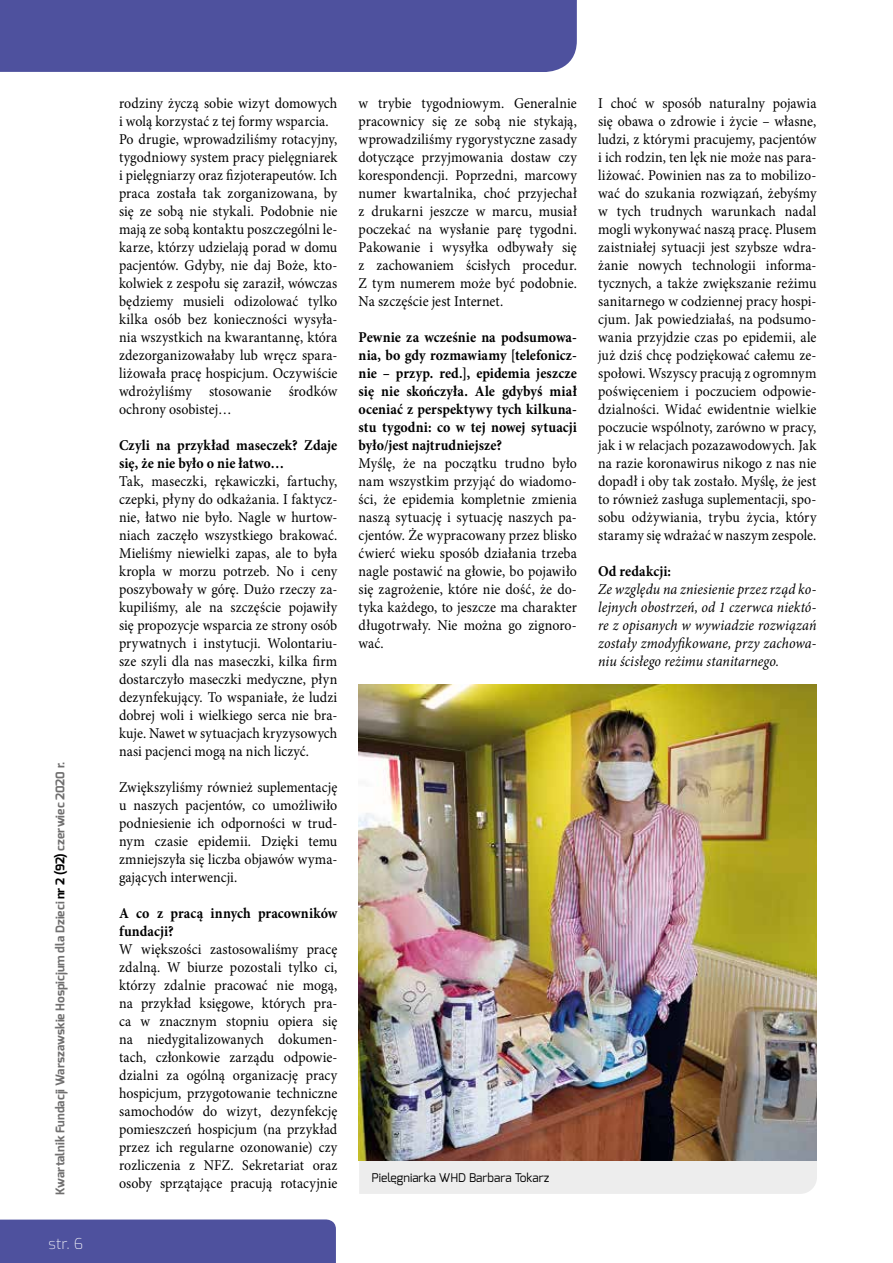
<style>
.page{position:relative;width:893px;height:1263px;background:#fff}
.page>*{position:absolute;margin:0;border:0;box-sizing:border-box;transform-origin:0 0}
.t1{font:15px/18px "Minion Pro";letter-spacing:.005em;color:#000;text-align:justify;scale:.93 1}
.t2{font:700 15px/18px "Minion Pro";letter-spacing:.01em;color:#000;scale:.93 1}
.t3{font:italic 15px/18px "Minion Pro";letter-spacing:.005em;color:#000;text-align:justify;scale:.93 1}
.t4{font:200 15px "Exo";color:#fff}
.t5{font:700 12px "Exo";color:#706f6f}
.t6{font:12px "Exo";color:#000}
.s1{color:#000}
</style>
<div class="page">
<div style="left:0;top:1219px;width:336px;height:44px;background:#4e519e"></div>
<div style="left:0;top:0;width:577px;height:72px;background:#4e519e"></div>
<div style="left:359px;top:1160px;width:458px;height:34px;background:#ededed"></div>
<img style="left:359px;top:684px;width:457px;height:476px">
<p class="t5" style="left:52px;top:1195px;width:435px;rotate:-90deg">Kwartalnik Fundacji Warszawskie Hospicjum dla Dzieci <span class="s1">nr 2 (92)</span> czerwiec 2020 r.</p>
<p class="t4" style="left:49px;top:1232px;width:36px">str. 6</p>
<p class="t1" style="left:119px;top:94px;width:236px;text-align:left">rodziny życzą sobie wizyt domowych i wolą korzystać z tej formy wsparcia.<br>Po drugie, wprowadziliśmy rotacyjny, tygodniowy system pracy pielęgniarek i pielęgniarzy oraz fizjoterapeutów. Ich praca została tak zorganizowana, by się ze sobą nie stykali. Podobnie nie mają ze sobą kontaktu poszczególni le&shy;karze, którzy udzielają porad w domu pacjentów. Gdyby, nie daj Boże, kto&shy;kolwiek z zespołu się zaraził, wówczas będziemy musieli odizolować tylko kilka osób bez konieczności wysyła&shy;nia wszystkich na kwarantannę, która zdezorganizowałaby lub wręcz spara&shy;liżowała pracę hospicjum. Oczywiście wdrożyliśmy stosowanie środków ochrony osobistej…</p>
<p class="t2" style="left:119px;top:436px;width:236px">Czyli na przykład maseczek? Zdaje się, że nie było o nie łatwo…</p>
<p class="t1" style="left:119px;top:472px;width:236px">Tak, maseczki, rękawiczki, fartuchy, czepki, płyny do odkażania. I faktycz&shy;nie, łatwo nie było. Nagle w hurtow&shy;niach zaczęło wszystkiego brakować.<br>Mieliśmy niewielki zapas, ale to była kropla w morzu potrzeb. No i ceny poszybowały w górę. Dużo rzeczy za&shy;kupiliśmy, ale na szczęście pojawiły się propozycje wsparcia ze strony osób prywatnych i instytucji. Wolontariu&shy;sze szyli dla nas maseczki, kilka firm dostarczyło maseczki medyczne, płyn dezynfekujący. To wspaniałe, że ludzi dobrej woli i wielkiego serca nie bra&shy;kuje. Nawet w sytuacjach kryzysowych nasi pacjenci mogą na nich liczyć.</p>
<p class="t1" style="left:119px;top:778px;width:236px">Zwiększyliśmy również suplementację u naszych pacjentów, co umożliwiło podniesienie ich odporności w trud&shy;nym czasie epidemii. Dzięki temu zmniejszyła się liczba objawów wyma&shy;gających interwencji.</p>
<p class="t2" style="left:119px;top:904px;width:236px">A co z pracą innych pracowników fundacji?</p>
<p class="t1" style="left:119px;top:940px;width:236px">W większości zastosowaliśmy pracę zdalną. W biurze pozostali tylko ci, którzy zdalnie pracować nie mogą, na przykład księgowe, których pra&shy;ca w znacznym stopniu opiera się na niedygitalizowanych dokumen&shy;tach, członkowie zarządu odpowie&shy;dzialni za ogólną organizację pracy hospicjum, przygotowanie techniczne samochodów do wizyt, dezynfekcję pomieszczeń hospicjum (na przykład przez ich regularne ozonowanie) czy rozliczenia z NFZ. Sekretariat oraz osoby sprzątające pracują rotacyjnie</p>
<p class="t1" style="left:359px;top:94px;width:236px">w trybie tygodniowym. Generalnie pracownicy się ze sobą nie stykają, wprowadziliśmy rygorystyczne zasady dotyczące przyjmowania dostaw czy korespondencji. Poprzedni, marcowy numer kwartalnika, choć przyjechał z drukarni jeszcze w marcu, musiał poczekać na wysłanie parę tygodni.<br>Pakowanie i wysyłka odbywały się z zachowaniem ścisłych procedur.<br>Z tym numerem może być podobnie.<br>Na szczęście jest Internet.</p>
<p class="t2" style="left:359px;top:328px;width:236px;text-align:justify">Pewnie za wcześnie na podsumowa&shy;nia, bo gdy rozmawiamy [telefonicz&shy;nie – przyp. red.], epidemia jeszcze się nie skończyła. Ale gdybyś miał oceniać z perspektywy tych kilkuna&shy;stu tygodni: co w tej nowej sytuacji było/jest najtrudniejsze?</p>
<p class="t1" style="left:359px;top:454px;width:236px">Myślę, że na początku trudno było nam wszystkim przyjąć do wiadomo&shy;ści, że epidemia kompletnie zmienia naszą sytuację i sytuację naszych pa&shy;cjentów. Że wypracowany przez blisko ćwierć wieku sposób działania trzeba nagle postawić na głowie, bo pojawiło się zagrożenie, które nie dość, że do&shy;tyka każdego, to jeszcze ma charakter długotrwały. Nie można go zignoro&shy;wać.</p>
<p class="t1" style="left:598px;top:94px;width:236px">I choć w sposób naturalny pojawia się obawa o zdrowie i życie – własne, ludzi, z którymi pracujemy, pacjentów i ich rodzin, ten lęk nie może nas para&shy;liżować. Powinien nas za to mobilizo&shy;wać do szukania rozwiązań, żebyśmy w tych trudnych warunkach nadal mogli wykonywać naszą pracę. Plusem zaistniałej sytuacji jest szybsze wdra&shy;żanie nowych technologii informa&shy;tycznych, a także zwiększanie reżimu sanitarnego w codziennej pracy hospi&shy;cjum. Jak powiedziałaś, na podsumo&shy;wania przyjdzie czas po epidemii, ale już dziś chcę podziękować całemu ze&shy;społowi. Wszyscy pracują z ogromnym poświęceniem i poczuciem odpowie&shy;dzialności. Widać ewidentnie wielkie poczucie wspólnoty, zarówno w pracy, jak i w relacjach pozazawodowych. Jak na razie koronawirus nikogo z nas nie dopadł i oby tak zostało. Myślę, że jest to również zasługa suplementacji, spo&shy;sobu odżywiania, trybu życia, który staramy się wdrażać w naszym zespole.</p>
<p class="t2" style="left:598px;top:562px;width:80px">Od redakcji:</p>
<p class="t3" style="left:598px;top:580px;width:236px">Ze względu na zniesienie przez rząd ko&shy;lejnych obostrzeń, od 1 czerwca niektó&shy;re z opisanych w wywiadzie rozwiązań zostały zmodyfikowane, przy zachowa&shy;niu ścisłego reżimu stanitarnego.</p>
<p class="t6" style="left:372px;top:1170px;width:179px">Pielęgniarka WHD Barbara Tokarz</p>
</div>
